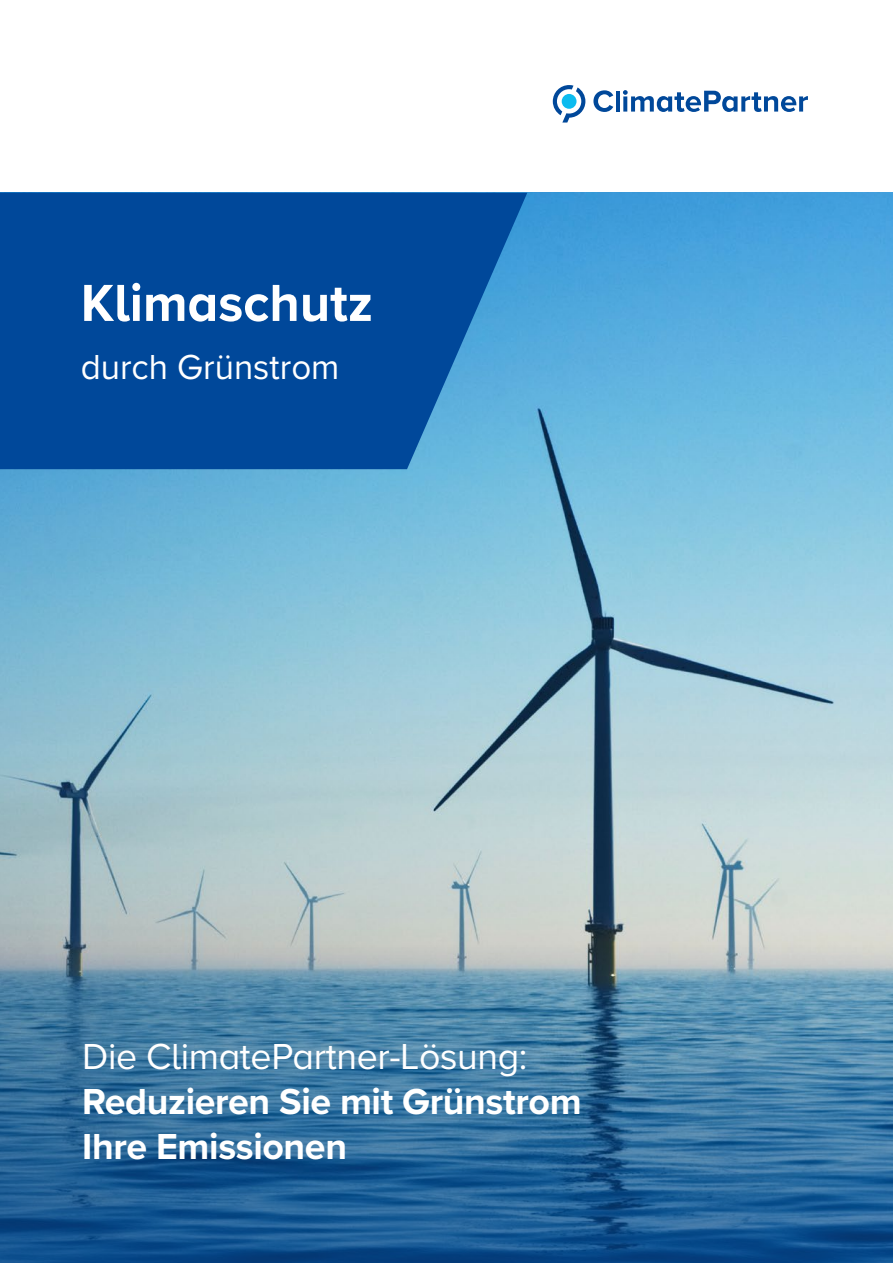
<style>
.page{position:relative;width:893px;height:1263px;background:#fff}
.page>*{position:absolute;margin:0;border:0;box-sizing:border-box;transform-origin:0 0}
.t1{font:700 54px "Proxima Nova A";color:#fff}
.t2{font:700 37.5px/45px "Proxima Nova A";letter-spacing:-.01em;color:#fff}
.t3{font:37.5px "Proxima Nova A";letter-spacing:-.01em;color:#fff}
.t4{font:36px "Proxima Nova A";color:#fff}
</style>
<div class="page">
<img style="left:0;top:193px;width:893px;height:751px">
<svg style="left:0;top:944px;width:893px;height:319px;background:#3f76a0"></svg>
<svg style="left:0;top:193px;width:527px;height:276px;background:#0a53a1"></svg>
<svg style="left:593px;top:90px;width:20px;height:22px"></svg>
<hr style="left:616px;top:91px;width:4px;height:21px;background:#00489a">
<svg style="left:623px;top:90px;width:185px;height:22px"></svg>
<svg style="left:553px;top:85px;width:32px;height:38px"></svg>
<h1 class="t1" style="left:81px;top:263px;width:294px">Klimaschutz</h1>
<p class="t4" style="left:81px;top:341px;width:260px">durch Grünstrom</p>
<p class="t3" style="left:82px;top:1028px;width:447px">Die ClimatePartner-Lösung:</p>
<p class="t2" style="left:82px;top:1078px;width:501px">Reduzieren Sie mit Grünstrom<br>Ihre Emissionen</p>
</div>
